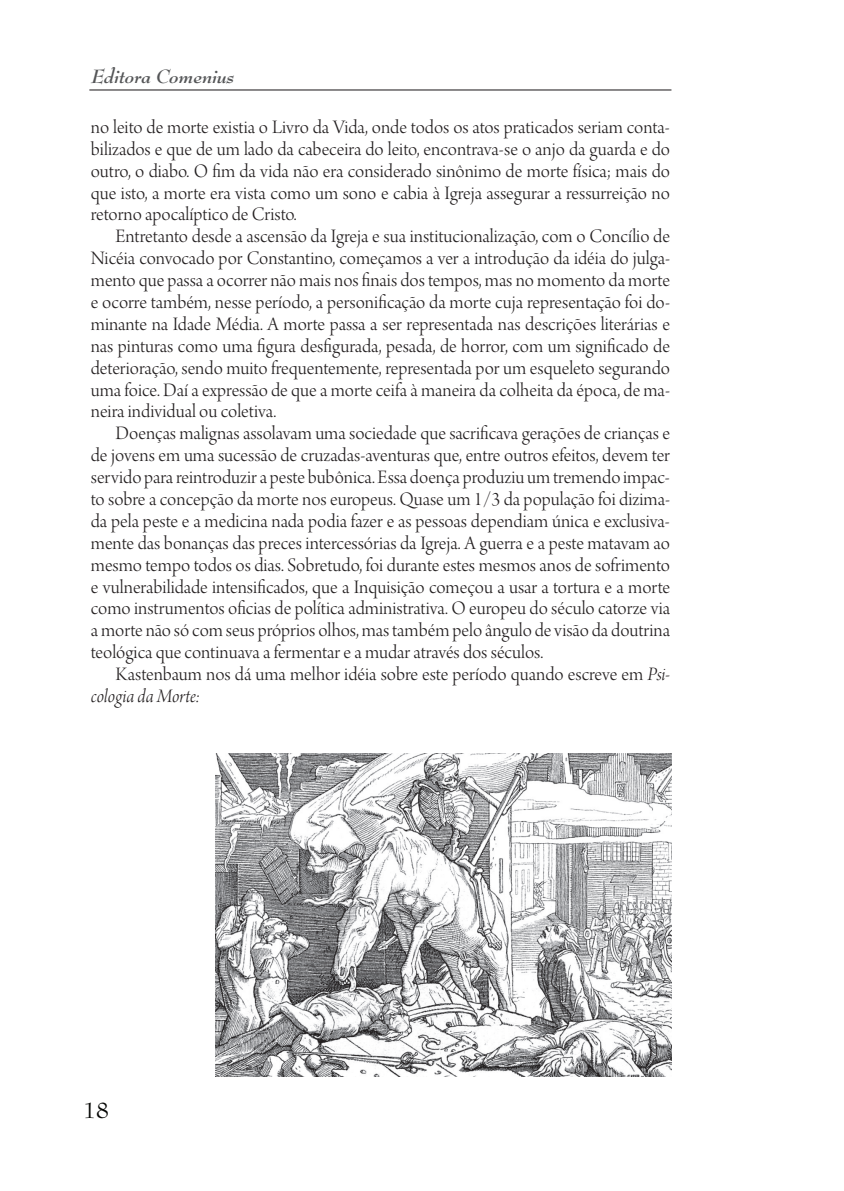
<style>
.page{position:relative;width:844px;height:1191px;background:#fff}
.page>*{position:absolute;margin:0;border:0;box-sizing:border-box;transform-origin:0 0}
.t1{font:24.5px "Bernhard Modern";color:#040503}
.t2{font:italic 700 21px "Bernhard Modern";color:#545557}
.t3{font:20.12px/21.9px "Arno Pro Light Display";color:#231f20;text-align:justify}
.t4{font:20.12px "Arno Pro Light Italic Display";color:#231f20}
.s1{font-family:"Arno Pro Light Italic Display"}
</style>
<div class="page">
<hr style="left:89px;top:89px;width:582px;height:2px;background:#231f20">
<img style="left:215px;top:753px;width:456px;height:323px">
<p class="t2" style="left:91px;top:65px;width:144px">Editora Comenius</p>
<p class="t3" style="left:91px;top:117px;width:580px">no leito de morte existia o Livro da Vida, onde todos os atos praticados seriam conta&shy;bilizados e que de um lado da cabeceira do leito, encontrava-se o anjo da guarda e do outro, o diabo. O fim da vida não era considerado sinônimo de morte física; mais do que isto, a morte era vista como um sono e cabia à Igreja assegurar a ressurreição no retorno apocalíptico de Cristo.</p>
<p class="t3" style="left:91px;top:227px;width:580px;text-indent:25px">Entretanto desde a ascensão da Igreja e sua institucionalização, com o Concílio de Nicéia convocado por Constantino, começamos a ver a introdução da idéia do julga&shy;mento que passa a ocorrer não mais nos finais dos tempos, mas no momento da morte e ocorre também, nesse período, a personificação da morte cuja representação foi do&shy;minante na Idade Média. A morte passa a ser representada nas descrições literárias e nas pinturas como uma figura desfigurada, pesada, de horror, com um significado de deterioração, sendo muito frequentemente, representada por um esqueleto segurando uma foice. Daí a expressão de que a morte ceifa à maneira da colheita da época, de ma&shy;neira individual ou coletiva.</p>
<p class="t3" style="left:91px;top:424px;width:580px;text-indent:25px">Doenças malignas assolavam uma sociedade que sacrificava gerações de crianças e de jovens em uma sucessão de cruzadas-aventuras que, entre outros efeitos, devem ter servido para reintroduzir a peste bubônica. Essa doença produziu um tremendo impac&shy;to sobre a concepção da morte nos europeus. Quase um 1/3 da população foi dizima&shy;da pela peste e a medicina nada podia fazer e as pessoas dependiam única e exclusiva&shy;mente das bonanças das preces intercessórias da Igreja. A guerra e a peste matavam ao mesmo tempo todos os dias. Sobretudo, foi durante estes mesmos anos de sofrimento e vulnerabilidade intensificados, que a Inquisição começou a usar a tortura e a morte como instrumentos oficias de política administrativa. O europeu do século catorze via a morte não só com seus próprios olhos, mas também pelo ângulo de visão da doutrina teológica que continuava a fermentar e a mudar através dos séculos.</p>
<p class="t3" style="left:116px;top:664px;width:555px">Kastenbaum nos dá uma melhor idéia sobre este período quando escreve em <span class="s1">Psi-</span></p>
<p class="t4" style="left:91px;top:684px;width:111px">cologia da Morte:</p>
<p class="t1" style="left:82px;top:1097px;width:29px">18</p>
</div>
